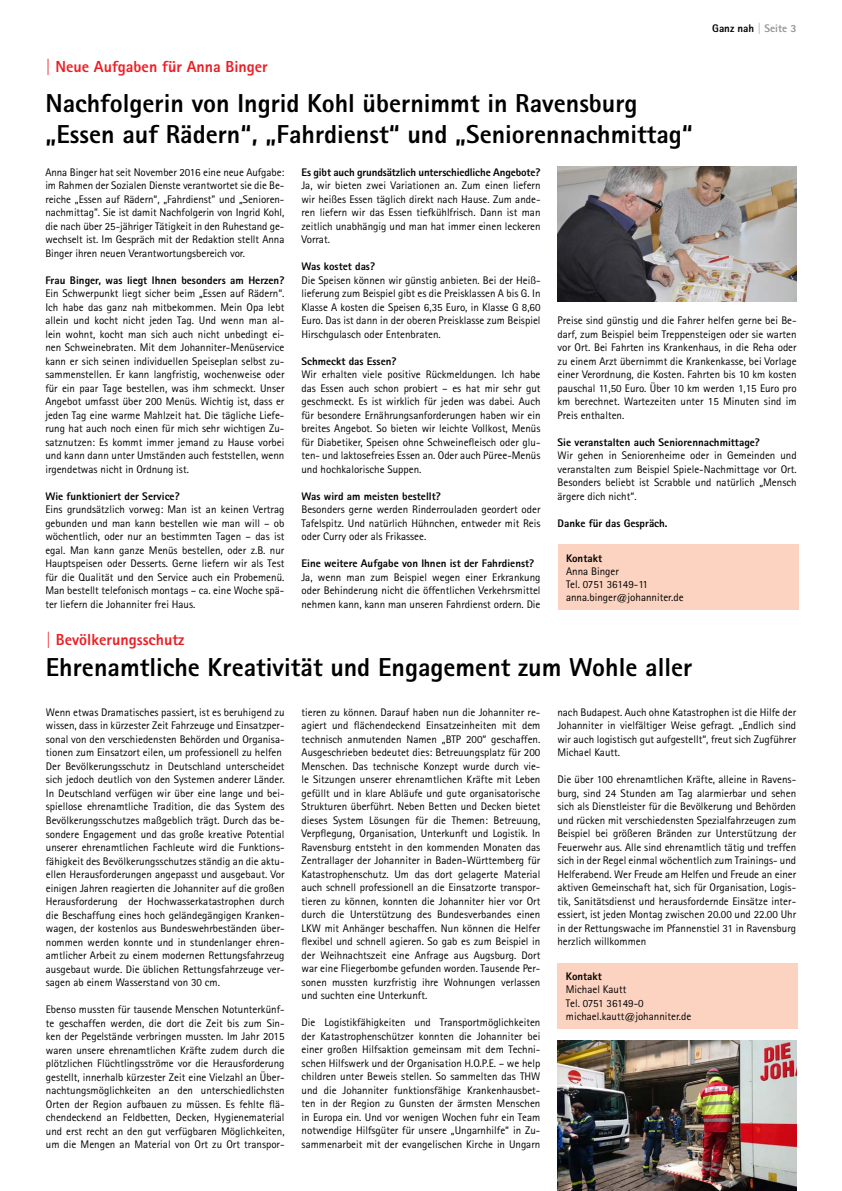
<style>
.page{position:relative;width:842px;height:1191px;background:#fff}
.page>*{position:absolute;margin:0;border:0;box-sizing:border-box;transform-origin:0 0}
.t1{font:800 26px/31.2px "Agfa Rotis Sans Serif";color:#000}
.t2{font:800 16px "Agfa Rotis Sans Serif";color:#ed1d24}
.t3{font:11px/13.5px "Agfa Rotis Sans Serif";color:#000;text-align:justify}
.t4{font:800 11px "Agfa Rotis Sans Serif";color:#000}
.s1{color:#939598}
</style>
<div class="page">
<div style="left:557px;top:544px;width:241px;height:65px;background:#fcd3c1"></div>
<img style="left:557px;top:166px;width:239px;height:135px">
<div style="left:557px;top:963px;width:241px;height:65px;background:#fcd3c1"></div>
<img style="left:557px;top:1040px;width:239px;height:151px">
<p class="t4" style="left:712px;top:22px;width:86px">Ganz nah <span class="s1">| Seite 3</span></p>
<h2 class="t2" style="left:45px;top:56px;width:224px">| Neue Aufgaben für Anna Binger</h2>
<h1 class="t1" style="left:45px;top:87px;width:649px">Nachfolgerin von Ingrid Kohl übernimmt in Ravensburg „Essen auf Rädern“, „Fahrdienst“ und „Seniorennachmittag“</h1>
<p class="t3" style="left:45px;top:165px;width:241px">Anna Binger hat seit November 2016 eine neue Aufgabe: im Rahmen der Sozialen Dienste verantwortet sie die Be&shy;reiche „Essen auf Rädern“, „Fahrdienst" und „Senioren&shy;nachmittag". Sie ist damit Nachfolgerin von Ingrid Kohl, die nach über 25-jähriger Tätigkeit in den Ruhestand ge&shy;wechselt ist. Im Gespräch mit der Redaktion stellt Anna Binger ihren neuen Verantwortungsbereich vor.</p>
<p class="t4" style="left:45px;top:273px;width:241px">Frau Binger, was liegt Ihnen besonders am Herzen?</p>
<p class="t3" style="left:45px;top:287px;width:241px">Ein Schwerpunkt liegt sicher beim „Essen auf Rädern“.<br>Ich habe das ganz nah mitbekommen. Mein Opa lebt allein und kocht nicht jeden Tag. Und wenn man al&shy;lein wohnt, kocht man sich auch nicht unbedingt ei&shy;nen Schweinebraten. Mit dem Johanniter-Menüservice kann er sich seinen individuellen Speiseplan selbst zu&shy;sammenstellen. Er kann langfristig, wochenweise oder für ein paar Tage bestellen, was ihm schmeckt. Unser Angebot umfasst über 200 Menüs. Wichtig ist, dass er jeden Tag eine warme Mahlzeit hat. Die tägliche Liefe&shy;rung hat auch noch einen für mich sehr wichtigen Zu&shy;satznutzen: Es kommt immer jemand zu Hause vorbei und kann dann unter Umständen auch feststellen, wenn irgendetwas nicht in Ordnung ist.</p>
<p class="t4" style="left:45px;top:489px;width:136px">Wie funktioniert der Service?</p>
<p class="t3" style="left:45px;top:503px;width:241px">Eins grundsätzlich vorweg: Man ist an keinen Vertrag gebunden und man kann bestellen wie man will – ob wöchentlich, oder nur an bestimmten Tagen – das ist egal. Man kann ganze Menüs bestellen, oder z.B. nur Hauptspeisen oder Desserts. Gerne liefern wir als Test für die Qualität und den Service auch ein Probemenü.<br>Man bestellt telefonisch montags – ca. eine Woche spä&shy;ter liefern die Johanniter frei Haus.</p>
<p class="t4" style="left:301px;top:165px;width:241px">Es gibt auch grundsätzlich unterschiedliche Angebote?</p>
<p class="t3" style="left:301px;top:179px;width:241px">Ja, wir bieten zwei Variationen an. Zum einen liefern wir heißes Essen täglich direkt nach Hause. Zum ande&shy;ren liefern wir das Essen tiefkühlfrisch. Dann ist man zeitlich unabhängig und man hat immer einen leckeren Vorrat.</p>
<p class="t4" style="left:301px;top:259px;width:75px">Was kostet das?</p>
<p class="t3" style="left:301px;top:273px;width:241px">Die Speisen können wir günstig anbieten. Bei der Heiß&shy;lieferung zum Beispiel gibt es die Preisklassen A bis G. In Klasse A kosten die Speisen 6,35 Euro, in Klasse G 8,60<br>Euro. Das ist dann in der oberen Preisklasse zum Beispiel Hirschgulasch oder Entenbraten.</p>
<p class="t4" style="left:301px;top:354px;width:97px">Schmeckt das Essen?</p>
<p class="t3" style="left:301px;top:368px;width:241px">Wir erhalten viele positive Rückmeldungen. Ich habe das Essen auch schon probiert – es hat mir sehr gut geschmeckt. Es ist wirklich für jeden was dabei. Auch für besondere Ernährungsanforderungen haben wir ein breites Angebot. So bieten wir leichte Vollkost, Menüs für Diabetiker, Speisen ohne Schweinefleisch oder glu&shy;ten- und laktosefreies Essen an. Oder auch Püree-Menüs und hochkalorische Suppen.</p>
<p class="t4" style="left:301px;top:489px;width:141px">Was wird am meisten bestellt?</p>
<p class="t3" style="left:301px;top:503px;width:241px">Besonders gerne werden Rinderrouladen geordert oder Tafelspitz. Und natürlich Hühnchen, entweder mit Reis oder Curry oder als Frikassee.</p>
<p class="t4" style="left:301px;top:556px;width:234px">Eine weitere Aufgabe von Ihnen ist der Fahrdienst?</p>
<p class="t3" style="left:301px;top:570px;width:241px">Ja, wenn man zum Beispiel wegen einer Erkrankung oder Behinderung nicht die öffentlichen Verkehrsmittel nehmen kann, kann man unseren Fahrdienst ordern. Die</p>
<p class="t3" style="left:557px;top:314px;width:241px">Preise sind günstig und die Fahrer helfen gerne bei Be&shy;darf, zum Beispiel beim Treppensteigen oder sie warten vor Ort. Bei Fahrten ins Krankenhaus, in die Reha oder zu einem Arzt übernimmt die Krankenkasse, bei Vorlage einer Verordnung, die Kosten. Fahrten bis 10 km kosten pauschal 11,50 Euro. Über 10 km werden 1,15 Euro pro km berechnet. Wartezeiten unter 15 Minuten sind im Preis enthalten.</p>
<p class="t4" style="left:557px;top:435px;width:204px">Sie veranstalten auch Seniorennachmittage?</p>
<p class="t3" style="left:557px;top:449px;width:241px">Wir gehen in Seniorenheime oder in Gemeinden und veranstalten zum Beispiel Spiele-Nachmittage vor Ort.<br>Besonders beliebt ist Scrabble und natürlich „Mensch ärgere dich nicht“.</p>
<p class="t4" style="left:557px;top:516px;width:111px">Danke für das Gespräch.</p>
<p class="t4" style="left:566px;top:551px;width:38px">Kontakt</p>
<p class="t3" style="left:566px;top:564px;width:119px;line-height:13.2px;text-align:left">Anna Binger<br>Tel. 0751 36149-11 anna.binger@johanniter.de</p>
<h2 class="t2" style="left:46px;top:629px;width:140px">| Bevölkerungsschutz</h2>
<h1 class="t1" style="left:46px;top:651px;width:648px">Ehrenamtliche Kreativität und Engagement zum Wohle aller</h1>
<p class="t3" style="left:46px;top:705px;width:240px;text-align:left">Wenn etwas Dramatisches passiert, ist es beruhigend zu wissen, dass in kürzester Zeit Fahrzeuge und Einsatzper&shy;sonal von den verschiedensten Behörden und Organisa&shy;tionen zum Einsatzort eilen, um professionell zu helfen Der Bevölkerungsschutz in Deutschland unterscheidet sich jedoch deutlich von den Systemen anderer Länder.<br>In Deutschland verfügen wir über eine lange und bei&shy;spiellose ehrenamtliche Tradition, die das System des Bevölkerungsschutzes maßgeblich trägt. Durch das be&shy;sondere Engagement und das große kreative Potential unserer ehrenamtlichen Fachleute wird die Funktions&shy;fähigkeit des Bevölkerungsschutzes ständig an die aktu&shy;ellen Herausforderungen angepasst und ausgebaut. Vor einigen Jahren reagierten die Johanniter auf die großen Herausforderung der Hochwasserkatastrophen durch die Beschaffung eines hoch geländegängigen Kranken&shy;wagen, der kostenlos aus Bundeswehrbeständen über&shy;nommen werden konnte und in stundenlanger ehren&shy;amtlicher Arbeit zu einem modernen Rettungsfahrzeug ausgebaut wurde. Die üblichen Rettungsfahrzeuge ver&shy;sagen ab einem Wasserstand von 30 cm.</p>
<p class="t3" style="left:46px;top:1002px;width:240px">Ebenso mussten für tausende Menschen Notunterkünf&shy;te geschaffen werden, die dort die Zeit bis zum Sin&shy;ken der Pegelstände verbringen mussten. Im Jahr 2015 waren unsere ehrenamtlichen Kräfte zudem durch die plötzlichen Flüchtlingsströme vor die Herausforderung gestellt, innerhalb kürzester Zeit eine Vielzahl an Über&shy;nachtungsmöglichkeiten an den unterschiedlichsten Orten der Region aufbauen zu müssen. Es fehlte flä&shy;chendeckend an Feldbetten, Decken, Hygienematerial und erst recht an den gut verfügbaren Möglichkeiten, um die Mengen an Material von Ort zu Ort transpor-</p>
<p class="t3" style="left:557px;top:705px;width:240px">nach Budapest. Auch ohne Katastrophen ist die Hilfe der Johanniter in vielfältiger Weise gefragt. „Endlich sind wir auch logistisch gut aufgestellt“, freut sich Zugführer Michael Kautt.</p>
<p class="t3" style="left:557px;top:772px;width:240px">Die über 100 ehrenamtlichen Kräfte, alleine in Ravens&shy;burg, sind 24 Stunden am Tag alarmierbar und sehen sich als Dienstleister für die Bevölkerung und Behörden und rücken mit verschiedensten Spezialfahrzeugen zum Beispiel bei größeren Bränden zur Unterstützung der Feuerwehr aus. Alle sind ehrenamtlich tätig und treffen sich in der Regel einmal wöchentlich zum Trainings- und Helferabend. Wer Freude am Helfen und Freude an einer aktiven Gemeinschaft hat, sich für Organisation, Logis&shy;tik, Sanitätsdienst und herausfordernde Einsätze inter&shy;essiert, ist jeden Montag zwischen 20.00 und 22.00 Uhr in der Rettungswache im Pfannenstiel 31 in Ravensburg herzlich willkommen</p>
<p class="t4" style="left:566px;top:969px;width:38px">Kontakt</p>
<p class="t3" style="left:566px;top:983px;width:127px;line-height:13.2px;text-align:left">Michael Kautt<br>Tel. 0751 36149-0 michael.kautt@johanniter.de</p>
<p class="t3" style="left:302px;top:705px;width:240px">tieren zu können. Darauf haben nun die Johanniter re&shy;agiert und flächendeckend Einsatzeinheiten mit dem technisch anmutenden Namen „BTP 200“ geschaffen.<br>Ausgeschrieben bedeutet dies: Betreuungsplatz für 200<br>Menschen. Das technische Konzept wurde durch vie&shy;le Sitzungen unserer ehrenamtlichen Kräfte mit Leben gefüllt und in klare Abläufe und gute organisatorische Strukturen überführt. Neben Betten und Decken bietet dieses System Lösungen für die Themen: Betreuung, Verpflegung, Organisation, Unterkunft und Logistik. In Ravensburg entsteht in den kommenden Monaten das Zentrallager der Johanniter in Baden-Württemberg für Katastrophenschutz. Um das dort gelagerte Material auch schnell professionell an die Einsatzorte transpor&shy;tieren zu können, konnten die Johanniter hier vor Ort durch die Unterstützung des Bundesverbandes einen LKW mit Anhänger beschaffen. Nun können die Helfer flexibel und schnell agieren. So gab es zum Beispiel in der Weihnachtszeit eine Anfrage aus Augsburg. Dort war eine Fliegerbombe gefunden worden. Tausende Per&shy;sonen mussten kurzfristig ihre Wohnungen verlassen und suchten eine Unterkunft.</p>
<p class="t3" style="left:302px;top:1016px;width:240px">Die Logistikfähigkeiten und Transportmöglichkeiten der Katastrophenschützer konnten die Johanniter bei einer großen Hilfsaktion gemeinsam mit dem Techni&shy;schen Hilfswerk und der Organisation H.O.P.E. – we help children unter Beweis stellen. So sammelten das THW und die Johanniter funktionsfähige Krankenhausbet&shy;ten in der Region zu Gunsten der ärmsten Menschen in Europa ein. Und vor wenigen Wochen fuhr ein Team notwendige Hilfsgüter für unsere „Ungarnhilfe“ in Zu&shy;sammenarbeit mit der evangelischen Kirche in Ungarn</p>
</div>
